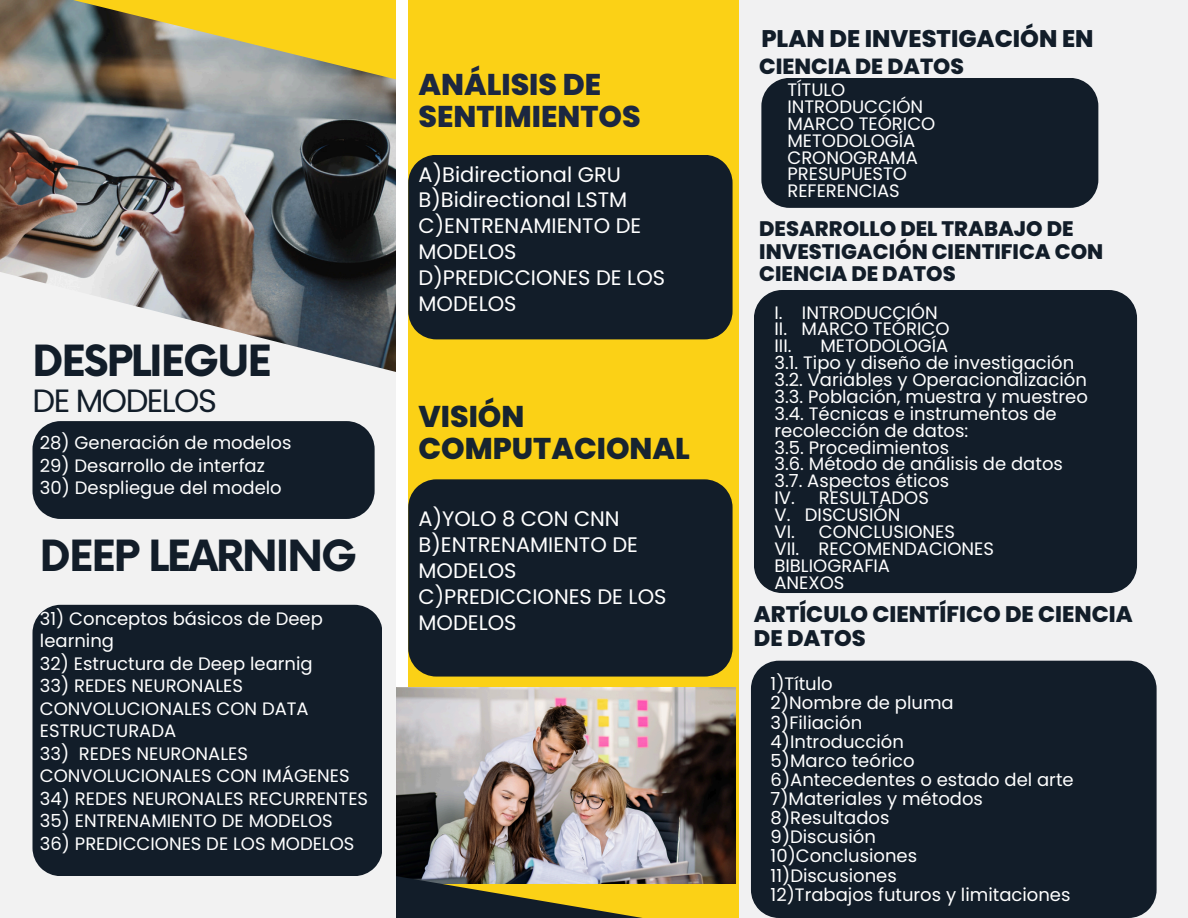
<style>
.page{position:relative;width:1188px;height:918px;background:#fff}
.page>*{position:absolute;margin:0;border:0;box-sizing:border-box;transform-origin:0 0}
.t1{font:700 41.85px "Now";letter-spacing:-.05em;color:#121d29}
.t2{font:32.25px "Poppins";letter-spacing:-.05em;color:#121d29}
.t3{font:800 30px/32.7px "Poppins";color:#1c2740}
.t4{font:800 30px/32.7px "Poppins";color:#172430}
.t5{font:800 24px "Poppins";color:#121d29}
.t6{font:800 22.5px/23.7px "Poppins";color:#121d29}
.t7{font:800 21.9px "Poppins";color:#121d29}
.t8{font:21px/25.8px "Poppins";color:#fff}
.t9{font:800 21px/22.5px "Poppins";color:#121d29}
.t10{font:18px/22.5px "Poppins";color:#fff}
</style>
<div class="page">
<img style="left:0;top:79px;width:396px;height:161px">
<svg style="left:0;top:240px;width:396px;height:678px;fill:#f2f2f2"></svg>
<div style="left:709px;top:0;width:479px;height:918px;background:#f1f1f2"></div>
<svg style="left:0;top:0;width:396px;height:79px;background:#b1a050"></svg>
<div style="left:408px;top:0;width:331px;height:918px;background:#fbd116"></div>
<img style="left:396px;top:688px;width:339px;height:188px">
<svg style="left:396px;top:876px;width:340px;height:42px"></svg>
<div style="left:761px;top:78px;width:337px;height:130px;background:#121d29"></div>
<div style="left:408px;top:155px;width:325px;height:184px;background:#121d29"></div>
<div style="left:32px;top:421px;width:343px;height:98px;background:#121d29"></div>
<div style="left:32px;top:605px;width:350px;height:271px;background:#121d29"></div>
<div style="left:408px;top:479px;width:325px;height:198px;background:#121d29"></div>
<div style="left:751px;top:661px;width:406px;height:257px;background:#121d29"></div>
<div style="left:754px;top:290px;width:383px;height:303px;background:#121d29"></div>
<p class="t1" style="left:32px;top:338px;width:241px">DESPLIEGUE</p>
<p class="t2" style="left:32px;top:378px;width:186px">DE MODELOS</p>
<p class="t10" style="left:40px;top:432px;width:253px">28) Generación de modelos</p>
<p class="t10" style="left:40px;top:454px;width:227px">29) Desarrollo de interfaz</p>
<h2 class="t10" style="left:40px;top:477px;width:243px">30) Despliegue del modelo</h2>
<h6 class="t1" style="left:40px;top:533px;width:319px">DEEP LEARNING</h6>
<h4 class="t10" style="left:40px;top:607px;width:284px">31) Conceptos básicos de Deep learning</h4>
<h4 class="t10" style="left:40px;top:652px;width:274px">32) Estructura de Deep learnig</h4>
<p class="t10" style="left:40px;top:675px;width:270px">33) REDES NEURONALES<br>CONVOLUCIONALES CON DATA<br>ESTRUCTURADA</p>
<p class="t10" style="left:40px;top:742px;width:311px">33) REDES NEURONALES<br>CONVOLUCIONALES CON IMÁGENES</p>
<p class="t10" style="left:40px;top:787px;width:330px">34) REDES NEURONALES RECURRENTES</p>
<p class="t10" style="left:40px;top:810px;width:294px">35) ENTRENAMIENTO DE MODELOS</p>
<p class="t10" style="left:40px;top:832px;width:316px">36) PREDICCIONES DE LOS MODELOS</p>
<p class="t3" style="left:419px;top:68px;width:224px">ANÁLISIS DE<br>SENTIMIENTOS</p>
<p class="t8" style="left:419px;top:161px;width:204px">A)Bidirectional GRU</p>
<p class="t8" style="left:419px;top:187px;width:210px">B)Bidirectional LSTM</p>
<p class="t8" style="left:419px;top:213px;width:224px">C)ENTRENAMIENTO DE<br>MODELOS</p>
<p class="t8" style="left:419px;top:265px;width:248px">D)PREDICCIONES DE LOS<br>MODELOS</p>
<p class="t4" style="left:419px;top:400px;width:273px">VISIÓN<br>COMPUTACIONAL</p>
<p class="t8" style="left:419px;top:506px;width:250px">A)YOLO 8 CON CNN<br>B)ENTRENAMIENTO DE<br>MODELOS<br>C)PREDICCIONES DE LOS<br>MODELOS</p>
<h5 class="t5" style="left:761px;top:22px;width:334px">PLAN DE INVESTIGACIÓN EN</h5>
<p class="t7" style="left:759px;top:51px;width:206px">CIENCIA DE DATOS</p>
<h1 class="t10" style="left:787px;top:78px;width:59px">TÍTULO</h1>
<h3 class="t10" style="left:787px;top:95px;width:137px">INTRODUCCIÓN</h3>
<p class="t10" style="left:787px;top:112px;width:149px">MARCO TEÓRICO</p>
<p class="t10" style="left:787px;top:129px;width:129px">METODOLOGÍA</p>
<p class="t10" style="left:787px;top:146px;width:132px">CRONOGRAMA</p>
<h1 class="t10" style="left:787px;top:163px;width:121px">PRESUPUESTO</h1>
<p class="t10" style="left:787px;top:180px;width:114px">REFERENCIAS</p>
<p class="t9" style="left:759px;top:217px;width:346px">DESARROLLO DEL TRABAJO DE<br>INVESTIGACIÓN CIENTIFICA CON<br>CIENCIA DE DATOS</p>
<p class="t10" style="left:774px;top:301px;width:165px">I. INTRODUCCIÓN</p>
<p class="t10" style="left:774px;top:318px;width:177px">II. MARCO TEÓRICO</p>
<h4 class="t10" style="left:774px;top:335px;width:19px">III.</h4>
<h4 class="t10" style="left:820px;top:335px;width:129px">METODOLOGÍA</h4>
<p class="t10" style="left:774px;top:352px;width:301px">3.1. Tipo y diseño de investigación</p>
<p class="t10" style="left:774px;top:368px;width:314px">3.2. Variables y Operacionalización</p>
<p class="t10" style="left:774px;top:385px;width:315px">3.3. Población, muestra y muestreo</p>
<p class="t10" style="left:774px;top:405px;width:284px;line-height:16.8px">3.4. Técnicas e instrumentos de recolección de datos:</p>
<p class="t10" style="left:774px;top:436px;width:176px">3.5. Procedimientos</p>
<p class="t10" style="left:774px;top:453px;width:290px">3.6. Método de análisis de datos</p>
<p class="t10" style="left:774px;top:470px;width:176px">3.7. Aspectos éticos</p>
<p class="t10" style="left:774px;top:487px;width:156px">IV. RESULTADOS</p>
<p class="t10" style="left:774px;top:503px;width:127px">V. DISCUSIÓN</p>
<p class="t10" style="left:774px;top:520px;width:182px">VI. CONCLUSIONES</p>
<p class="t10" style="left:774px;top:537px;width:221px">VII. RECOMENDACIONES</p>
<p class="t10" style="left:774px;top:554px;width:117px">BIBLIOGRAFIA</p>
<h2 class="t10" style="left:774px;top:571px;width:71px">ANEXOS</h2>
<p class="t6" style="left:754px;top:603px;width:380px">ARTÍCULO CIENTÍFICO DE CIENCIA<br>DE DATOS</p>
<p class="t10" style="left:771px;top:673px;width:64px">1)Título</p>
<p class="t10" style="left:771px;top:692px;width:185px">2)Nombre de pluma</p>
<p class="t10" style="left:771px;top:711px;width:93px">3)Filiación</p>
<p class="t10" style="left:771px;top:730px;width:135px">4)Introducción</p>
<p class="t10" style="left:771px;top:749px;width:145px">5)Marco teórico</p>
<p class="t10" style="left:771px;top:768px;width:305px">6)Antecedentes o estado del arte</p>
<p class="t10" style="left:771px;top:788px;width:214px">7)Materiales y métodos</p>
<p class="t10" style="left:771px;top:807px;width:120px">8)Resultados</p>
<p class="t10" style="left:771px;top:826px;width:107px">9)Discusión</p>
<p class="t10" style="left:771px;top:845px;width:148px">10)Conclusiones</p>
<p class="t10" style="left:771px;top:864px;width:128px">11)Discusiones</p>
<p class="t10" style="left:771px;top:883px;width:301px">12)Trabajos futuros y limitaciones</p>
</div>
